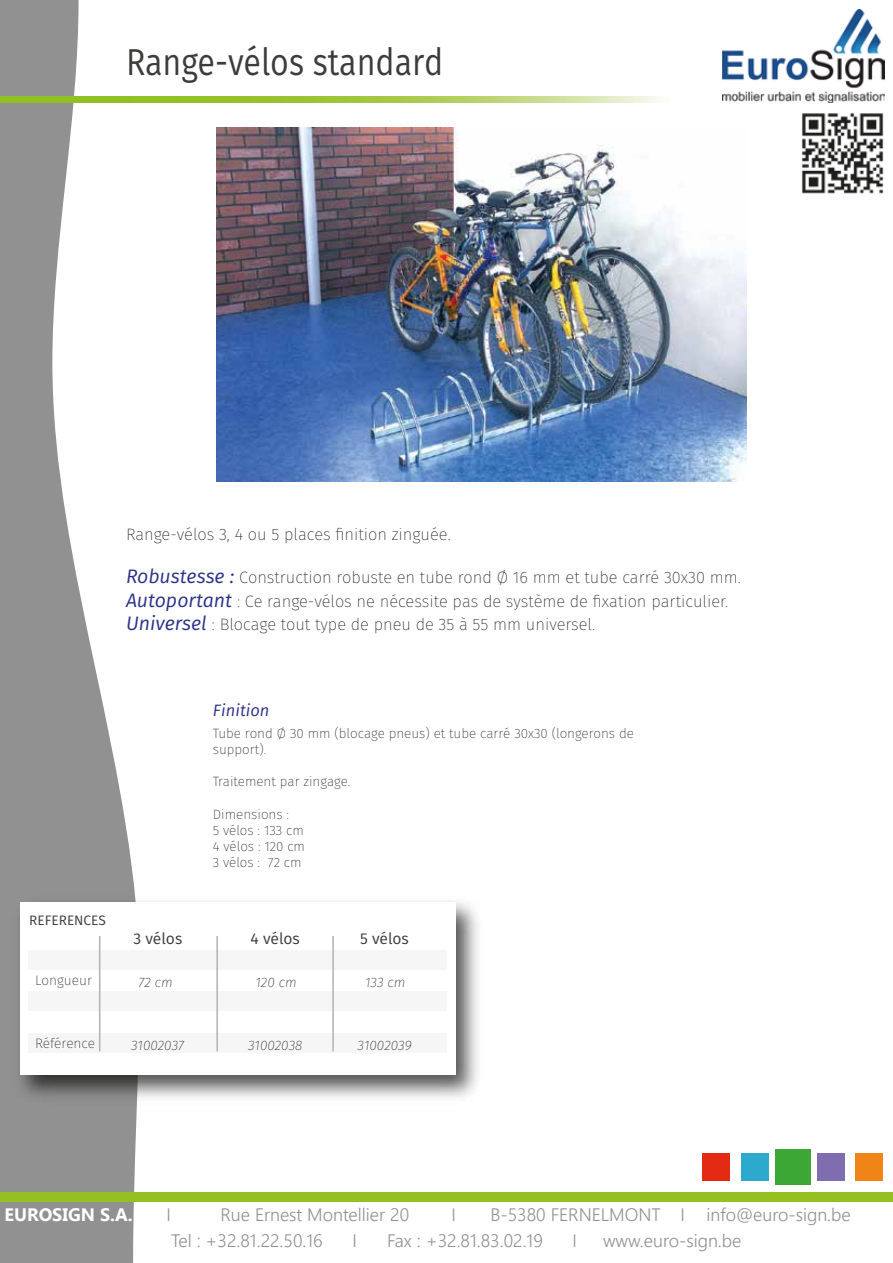
<style>
.page{position:relative;width:893px;height:1263px;background:#fff}
.page>*{position:absolute;margin:0;border:0;box-sizing:border-box;transform-origin:0 0}
.t1{font:37.5px "Fira Sans";color:#3c3c3b;scale:.86 1}
.t2{font:300 18px "Segoe UI";color:#919191}
.t3{font:700 18px "Segoe UI";color:#fff}
.t4{font:200 16.5px/23.4px "Fira Sans";color:#1d1d1b}
.t5{font:italic 16.5px "Fira Sans";color:#2a3189}
.t6{font:15.6px "Fira Sans";letter-spacing:-.005em;color:#3c3c3b}
.t7{font:italic 200 13.65px "Fira Sans";color:#1d1d1b}
.t8{font:200 13.65px "Fira Sans";color:#1d1d1b}
.t9{font:13.65px "Fira Sans";color:#3c3c3b}
.t10{font:200 13.5px/16.2px "Fira Sans";color:#1d1d1b}
.s1{font-weight:400;font-style:italic;font-size:19.5px;color:#2a3189}
</style>
<div class="page">
<img style="left:217px;top:128px;width:530px;height:353px">
<svg style="left:0;top:0;width:140px;height:1263px"></svg>
<img style="left:801px;top:113px;width:83px;height:81px">
<div style="left:703px;top:1153px;width:27px;height:27px;background:#e52a13"></div>
<div style="left:741px;top:1153px;width:27px;height:27px;background:#2da9cd"></div>
<div style="left:775px;top:1149px;width:35px;height:36px;background:#3da735"></div>
<div style="left:818px;top:1153px;width:27px;height:27px;background:#7f6daf"></div>
<div style="left:856px;top:1153px;width:27px;height:27px;background:#f08416"></div>
<div style="left:0;top:1192px;width:893px;height:10px;background:#94c11f"></div>
<img style="left:722px;top:10px;width:162px;height:93px">
<svg style="left:0;top:97px;width:662px;height:6px;background:#abcc53"></svg>
<img style="left:8px;top:891px;width:470px;height:217px">
<div style="left:20px;top:903px;width:435px;height:172px;background:#fff"></div>
<div style="left:28px;top:950px;width:418px;height:20px;background:#f6f6f6"></div>
<div style="left:28px;top:991px;width:418px;height:20px;background:#f6f6f6"></div>
<div style="left:28px;top:1033px;width:418px;height:20px;background:#f6f6f6"></div>
<hr style="left:99px;top:936px;width:1px;height:115px;background:#b3b2b2">
<hr style="left:216px;top:936px;width:2px;height:115px;background:#b3b2b2">
<hr style="left:332px;top:936px;width:2px;height:115px;background:#b3b2b2">
<h1 class="t1" style="left:126px;top:36px;width:371px">Range-vélos standard</h1>
<p class="t4" style="left:126px;top:523px;width:326px">Range-vélos 3, 4 ou 5 places finition zinguée.</p>
<p class="t4" style="left:126px;top:566px;width:616px"><span class="s1">Robustesse :</span> Construction robuste en tube rond Ø 16 mm et tube carré 30x30 mm.<br><span class="s1">Autoportant</span> : Ce range-vélos ne nécessite pas de système de fixation particulier.<br><span class="s1">Universel</span> : Blocage tout type de pneu de 35 à 55 mm universel.</p>
<p class="t5" style="left:213px;top:699px;width:58px">Finition</p>
<p class="t10" style="left:213px;top:725px;width:423px">Tube rond Ø 30 mm (blocage pneus) et tube carré 30x30 (longerons de support).</p>
<p class="t10" style="left:213px;top:773px;width:139px">Traitement par zingage.</p>
<p class="t10" style="left:213px;top:806px;width:94px">Dimensions :<br>5 vélos : 133 cm<br>4 vélos : 120 cm<br>3 vélos : 72 cm</p>
<p class="t9" style="left:29px;top:910px;width:78px">REFERENCES</p>
<p class="t6" style="left:134px;top:927px;width:50px">3 vélos</p>
<p class="t6" style="left:251px;top:927px;width:51px">4 vélos</p>
<p class="t6" style="left:360px;top:927px;width:50px">5 vélos</p>
<p class="t8" style="left:35px;top:970px;width:58px">Longueur</p>
<p class="t7" style="left:138px;top:972px;width:36px">72 cm</p>
<p class="t7" style="left:255px;top:972px;width:43px">120 cm</p>
<p class="t7" style="left:365px;top:972px;width:42px">133 cm</p>
<p class="t8" style="left:35px;top:1033px;width:61px">Référence</p>
<p class="t7" style="left:131px;top:1035px;width:55px">31002037</p>
<p class="t7" style="left:248px;top:1035px;width:56px">31002038</p>
<p class="t7" style="left:357px;top:1035px;width:56px">31002039</p>
<p class="t3" style="left:4px;top:1202px;width:130px">EUROSIGN S.A.</p>
<p class="t2" style="left:166px;top:1201px;width:6px">I</p>
<p class="t2" style="left:220px;top:1201px;width:190px">Rue Ernest Montellier 20</p>
<p class="t2" style="left:451px;top:1201px;width:6px">I</p>
<p class="t2" style="left:491px;top:1201px;width:362px">B-5380 FERNELMONT I info@euro-sign.be</p>
<p class="t2" style="left:171px;top:1227px;width:153px">Tel : +32.81.22.50.16</p>
<p class="t2" style="left:352px;top:1227px;width:6px">I</p>
<p class="t2" style="left:387px;top:1227px;width:157px">Fax : +32.81.83.02.19</p>
<p class="t2" style="left:572px;top:1227px;width:6px">I</p>
<p class="t2" style="left:603px;top:1227px;width:140px">www.euro-sign.be</p>
</div>
